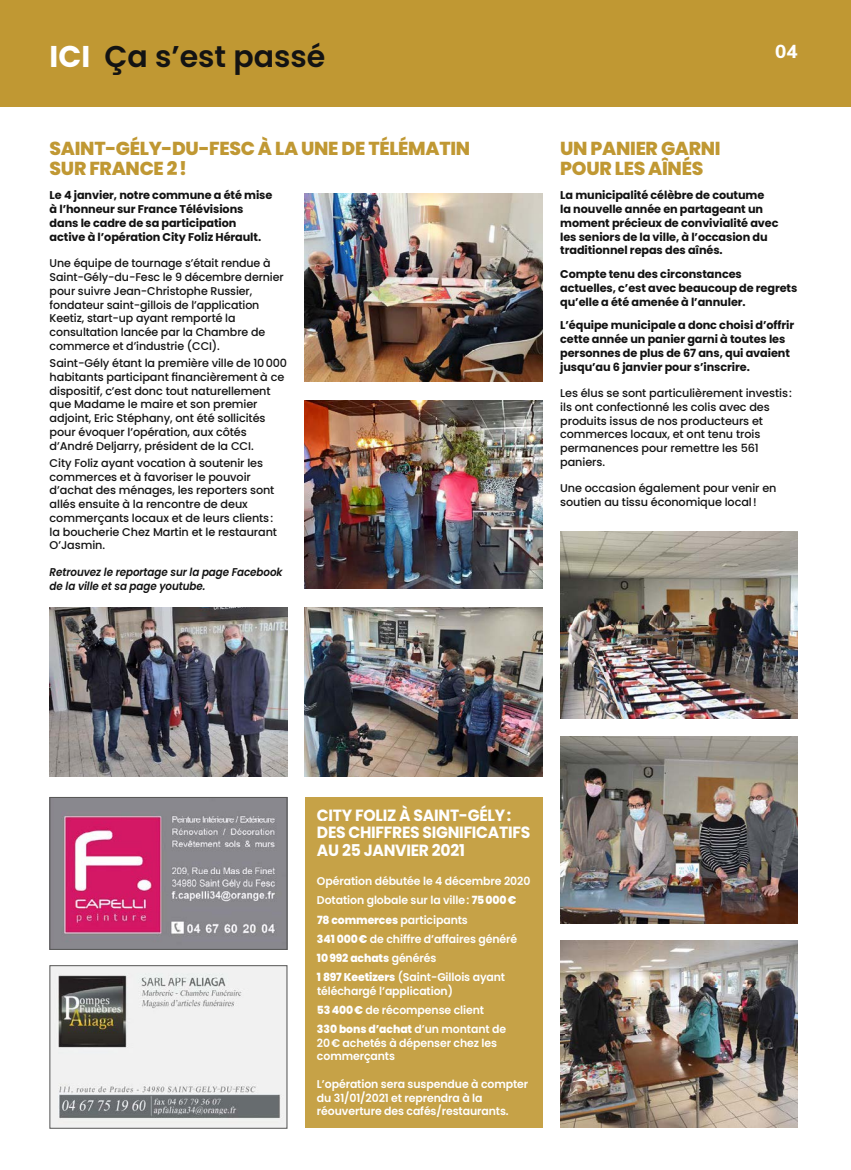
<style>
.page{position:relative;width:851px;height:1170px;background:#fff}
.page>*{position:absolute;margin:0;border:0;box-sizing:border-box;transform-origin:0 0}
.t1{font:600 30px "Poppins";color:#131313}
.t2{font:800 18.75px/20px "Poppins";letter-spacing:-.015em;color:#c09833}
.t3{font:800 18.75px "Nunito Sans";color:#fff}
.t4{font:700 16.25px/17.5px "Poppins";letter-spacing:-.015em;color:#fff;scale:.96 1}
.t5{font:500 11.25px/13.8px "Poppins";letter-spacing:-.01em;color:#131313}
.t6{font:700 11.25px/13.8px "Poppins";letter-spacing:-.01em;color:#131313}
.t7{font:600 11.25px/19.1px "Poppins";letter-spacing:-.01em;color:#fff}
.t8{font:italic 600 11.25px/13.8px "Poppins";letter-spacing:-.01em;color:#131313;scale:.92 1}
.s1{font-weight:700;color:#fff}
.s2{font-weight:800}
</style>
<div class="page">
<div style="left:305px;top:797px;width:237px;height:330px;background:#c6a247"></div>
<img style="left:50px;top:607px;width:237px;height:169px">
<img style="left:305px;top:400px;width:237px;height:188px">
<img style="left:560px;top:736px;width:237px;height:187px">
<img style="left:305px;top:607px;width:237px;height:169px">
<img style="left:560px;top:532px;width:237px;height:186px">
<img style="left:305px;top:194px;width:237px;height:187px">
<img style="left:560px;top:940px;width:237px;height:187px">
<img style="left:54px;top:799px;width:231px;height:148px">
<hr style="left:50px;top:797px;width:4px;height:152px;background:#89868d">
<div style="left:50px;top:797px;width:237px;height:152px;border:1px solid #575756"></div>
<img style="left:52px;top:967px;width:233px;height:159px">
<div style="left:50px;top:965px;width:237px;height:163px;border:1px solid #575756"></div>
<hr style="left:850px;top:0;width:1px;height:106px;background:#e9453d">
<div style="left:0;top:0;width:850px;height:106px;background:#c09833"></div>
<h1 class="t1" style="left:50px;top:39px;width:277px"><span class="s1">ICI</span> Ça s’est passé</h1>
<h2 class="t3" style="left:775px;top:37px;width:24px">04</h2>
<h2 class="t2" style="left:50px;top:138px;width:422px">SAINT-GÉLY-DU-FESC À LA UNE DE TÉLÉMATIN<br>SUR FRANCE 2!</h2>
<p class="t6" style="left:50px;top:189px;width:224px">Le 4 janvier, notre commune a été mise à l’honneur sur France Télévisions dans le cadre de sa participation active à l’opération City Foliz Hérault.</p>
<p class="t5" style="left:50px;top:256px;width:235px">Une équipe de tournage s’était rendue à Saint-Gély-du-Fesc le 9 décembre dernier pour suivre Jean-Christophe Russier, fondateur saint-gillois de l’application Keetiz, start-up ayant remporté la consultation lancée par la Chambre de commerce et d’industrie (CCI).</p>
<p class="t5" style="left:50px;top:356px;width:239px">Saint-Gély étant la première ville de 10000 habitants participant financièrement à ce dispositif, c’est donc tout naturellement que Madame le maire et son premier adjoint, Eric Stéphany, ont été sollicités pour évoquer l’opération, aux côtés d’André Deljarry, président de la CCI.</p>
<p class="t5" style="left:50px;top:456px;width:229px">City Foliz ayant vocation à soutenir les commerces et à favoriser le pouvoir d’achat des ménages, les reporters sont allés ensuite à la rencontre de deux commerçants locaux et de leurs clients: la boucherie Chez Martin et le restaurant O’Jasmin.</p>
<p class="t8" style="left:50px;top:565px;width:255px">Retrouvez le reportage sur la page Facebook de la ville et sa page youtube.</p>
<h2 class="t2" style="left:560px;top:138px;width:162px">UN PANIER GARNI<br>POUR LES AÎNÉS</h2>
<p class="t6" style="left:560px;top:189px;width:220px">La municipalité célèbre de coutume<br>la nouvelle année en partageant un moment précieux de convivialité avec les seniors de la ville, à l’occasion du traditionnel repas des aînés.</p>
<p class="t6" style="left:560px;top:267px;width:238px">Compte tenu des circonstances actuelles, c’est avec beaucoup de regrets qu’elle a été amenée à l’annuler.</p>
<p class="t6" style="left:560px;top:318px;width:235px">L’équipe municipale a donc choisi d’offrir cette année un panier garni à toutes les personnes de plus de 67 ans, qui avaient jusqu’au 6 janvier pour s’inscrire.</p>
<p class="t5" style="left:560px;top:386px;width:233px">Les élus se sont particulièrement investis: ils ont confectionné les colis avec des produits issus de nos producteurs et commerces locaux, et ont tenu trois permanences pour remettre les 561 paniers.</p>
<p class="t5" style="left:560px;top:481px;width:218px">Une occasion également pour venir en soutien au tissu économique local!</p>
<h3 class="t4" style="left:317px;top:806px;width:224px">CITY FOLIZ À SAINT-GÉLY:<br>DES CHIFFRES SIGNIFICATIFS<br>AU 25 JANVIER 2021</h3>
<p class="t7" style="left:317px;top:871px;width:215px">Opération débutée le 4 décembre 2020<br>Dotation globale sur la ville: <span class="s2">75000€ 78 commerces</span> participants<br><span class="s2">341 000€</span> de chiffre d’affaires généré <span class="s2">10992 achats</span> générés<br><span class="s2">1 897 Keetizers</span> (Saint-Gillois ayant</p>
<p class="t7" style="left:317px;top:981px;width:191px">téléchargé l’application)<br><span class="s2">53400€</span> de récompense client<br><span class="s2">330 bons d’achat</span> d’un montant de</p>
<p class="t7" style="left:317px;top:1035px;width:181px;line-height:13.8px">20€ achetés à dépenser chez les commerçants</p>
<p class="t7" style="left:317px;top:1076px;width:213px;line-height:13.8px">L’opération sera suspendue à compter du 31/01/2021 et reprendra à la réouverture des cafés/restaurants.</p>
</div>
